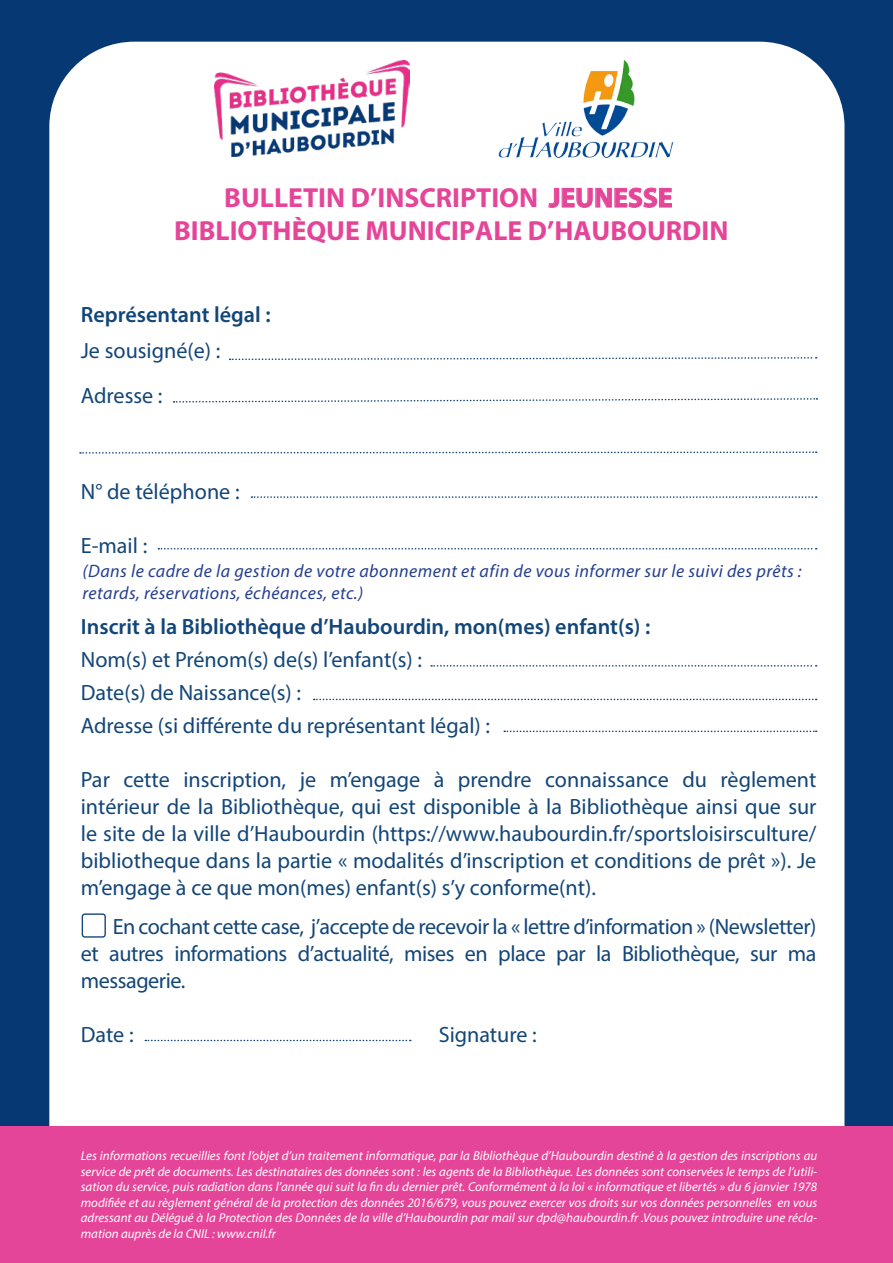
<style>
.page{position:relative;width:893px;height:1263px;background:#fff}
.page>*{position:absolute;margin:0;border:0;box-sizing:border-box;transform-origin:0 0}
.t1{font:700 27.6px/32.4px "Myriad Pro";color:#e54598;text-align:center}
.t2{font:22.2px/27px "Myriad Pro";color:#134678;text-align:justify}
.t3{font:600 22.2px "Myriad Pro";color:#134678}
.t4{font:italic 18px "Myriad Pro";letter-spacing:.025em;color:#253f8e}
.t5{font:italic 12.9px/15.6px "Myriad Pro";color:#fff;text-align:justify}
</style>
<div class="page">
<div style="left:0;top:0;width:893px;height:1143px;background:#063874"></div>
<div style="left:49px;top:42px;width:795px;height:1084px;background:#fff"></div>
<div style="left:105px;top:303px;width:701px;height:697px;background:#fff;border-radius:85px"></div>
<img style="left:498px;top:59px;width:176px;height:99px">
<img style="left:215px;top:60px;width:195px;height:96px">
<div style="left:82px;top:913px;width:24px;height:25px;border:1px solid #144678;border-radius:3px"></div>
<svg style="left:145px;top:1040px;width:266px;height:1px"></svg>
<svg style="left:173px;top:397px;width:644px;height:6px"></svg>
<svg style="left:230px;top:356px;width:587px;height:5px"></svg>
<svg style="left:80px;top:451px;width:737px;height:3px"></svg>
<svg style="left:158px;top:548px;width:659px;height:1px"></svg>
<svg style="left:251px;top:496px;width:566px;height:2px"></svg>
<svg style="left:431px;top:665px;width:386px;height:2px"></svg>
<svg style="left:314px;top:699px;width:503px;height:1px"></svg>
<svg style="left:504px;top:730px;width:313px;height:2px"></svg>
<div style="left:0;top:1126px;width:893px;height:137px;background:#e54598"></div>
<p class="t1" style="left:174px;top:181px;width:556px">BULLETIN D’INSCRIPTION JEUNESSE<br>BIBLIOTHÈQUE MUNICIPALE D’HAUBOURDIN</p>
<p class="t3" style="left:81px;top:300px;width:191px">Représentant légal :</p>
<p class="t2" style="left:81px;top:336px;width:141px">Je sousigné(e) :</p>
<p class="t2" style="left:81px;top:381px;width:83px">Adresse :</p>
<p class="t2" style="left:81px;top:477px;width:160px">N° de téléphone :</p>
<p class="t2" style="left:81px;top:531px;width:68px">E-mail :</p>
<p class="t4" style="left:82px;top:560px;width:721px">(Dans le cadre de la gestion de votre abonnement et afin de vous informer sur le suivi des prêts :</p>
<p class="t4" style="left:82px;top:582px;width:282px">retards, réservations, échéances, etc.)</p>
<p class="t3" style="left:81px;top:612px;width:571px">Inscrit à la Bibliothèque d’Haubourdin, mon(mes) enfant(s) :</p>
<p class="t2" style="left:81px;top:645px;width:343px">Nom(s) et Prénom(s) de(s) l’enfant(s) :</p>
<p class="t2" style="left:81px;top:678px;width:222px">Date(s) de Naissance(s) :</p>
<p class="t2" style="left:81px;top:711px;width:411px">Adresse (si différente du représentant légal) :</p>
<p class="t2" style="left:81px;top:765px;width:737px">Par cette inscription, je m’engage à prendre connaissance du règlement intérieur de la Bibliothèque, qui est disponible à la Bibliothèque ainsi que sur le site de la ville d’Haubourdin (https://www.haubourdin.fr/sportsloisirsculture/ bibliotheque dans la partie « modalités d’inscription et conditions de prêt »). Je m’engage à ce que mon(mes) enfant(s) s’y conforme(nt).</p>
<p class="t2" style="left:81px;top:912px;width:737px;text-indent:32px">En cochant cette case, j’accepte de recevoir la « lettre d’information » (Newsletter) et autres informations d’actualité, mises en place par la Bibliothèque, sur ma messagerie.</p>
<p class="t2" style="left:81px;top:1020px;width:54px">Date :</p>
<p class="t2" style="left:439px;top:1020px;width:100px">Signature :</p>
<p class="t5" style="left:81px;top:1148px;width:738px">Les informations recueillies font l’objet d’un traitement informatique, par la Bibliothèque d’Haubourdin destiné à la gestion des inscriptions au service de prêt de documents. Les destinataires des données sont : les agents de la Bibliothèque. Les données sont conservées le temps de l’utili&shy;sation du service, puis radiation dans l’année qui suit la fin du dernier prêt. Conformément à la loi « informatique et libertés » du 6 janvier 1978 modifiée et au règlement général de la protection des données 2016/679, vous pouvez exercer vos droits sur vos données personnelles en vous adressant au Délégué à la Protection des Données de la ville d’Haubourdin par mail sur dpd@haubourdin.fr .Vous pouvez introduire une récla&shy;mation auprès de la CNIL : www.cnil.fr</p>
</div>
